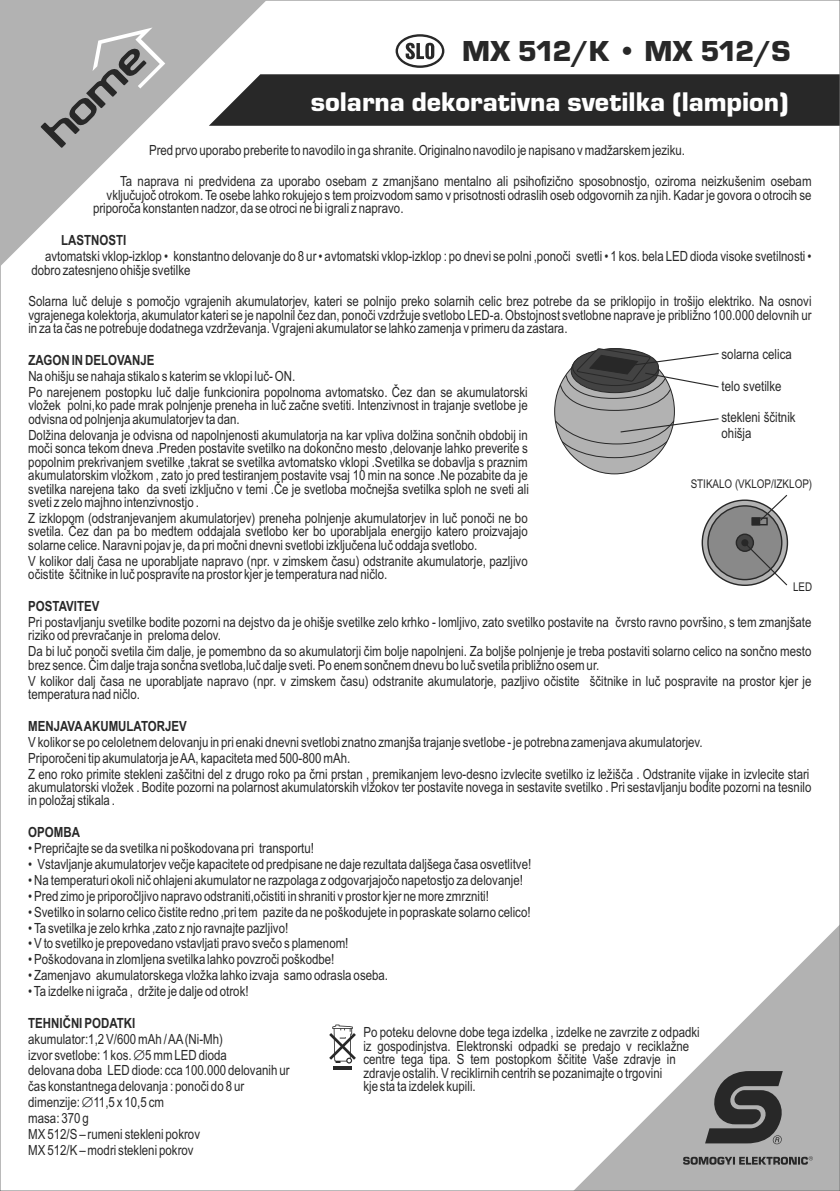
<style>
.page{position:relative;width:840px;height:1191px;background:#fff}
.page>*{position:absolute;margin:0;border:0;box-sizing:border-box;transform-origin:0 0}
.t1{font:30px "Eurostile TEE Blac";letter-spacing:-.055em;color:#282828}
.t2{font:28px "Eurostile TEE Blac";color:#fff}
.t3{font:14px/13.4px "Arial Narrow";color:#282828}
.t4{font:700 14px "Arial Narrow";color:#282828}
.t5{font:12px "Arial Narrow";color:#282828}
</style>
<div class="page">
<svg style="left:395px;top:34px;width:49px;height:34px"></svg>
<div style="left:283px;top:74px;width:554px;height:52px;background:#282828"></div>
<svg style="left:575px;top:927px;width:262px;height:262px"></svg>
<svg style="left:704px;top:1071px;width:79px;height:73px;background:#585858"></svg>
<svg style="left:682px;top:1156px;width:130px;height:8px"></svg>
<svg style="left:0;top:0;width:283px;height:283px"></svg>
<svg style="left:41px;top:28px;width:124px;height:156px"></svg>
<svg style="left:329px;top:1024px;width:27px;height:39px"></svg>
<svg style="left:333px;top:1066px;width:18px;height:3px"></svg>
<div style="left:554px;top:348px;width:120px;height:126px;background:#b2b2b2;border:1px solid #282828;border-radius:50%"></div>
<svg style="left:701px;top:499px;width:86px;height:87px"></svg>
<div style="left:706px;top:505px;width:76px;height:75px;background:#898989;border:1px solid #282828;border-radius:50%"></div>
<svg style="left:735px;top:533px;width:18px;height:19px"></svg>
<div style="left:740px;top:539px;width:8px;height:7px;background:#282828;border:1px solid #282828;border-radius:50%"></div>
<svg style="left:750px;top:494px;width:38px;height:32px"></svg>
<svg style="left:744px;top:542px;width:44px;height:44px"></svg>
<svg style="left:554px;top:348px;width:165px;height:110px"></svg>
<h1 class="t1" style="left:462px;top:38px;width:330px">MX 512/K • MX 512/S</h1>
<h2 class="t2" style="left:310px;top:90px;width:479px">solarna dekorativna svetilka (lampion)</h2>
<p class="t3" style="left:149px;top:144px;width:537px">Pred prvo uporabo preberite to navodilo in ga shranite. Originalno navodilo je napisano v madžarskem jeziku.</p>
<p class="t3" style="left:120px;top:176px;width:692px">Ta naprava ni predvidena za uporabo osebam z zmanjšano mentalno ali psihofizično sposobnostjo, oziroma neizkušenim osebam</p>
<p class="t3" style="left:106px;top:189px;width:706px">vključujoč otrokom. Te osebe lahko rokujejo s tem proizvodom samo v prisotnosti odraslih oseb odgovornih za njih. Kadar je govora o otrocih se</p>
<p class="t3" style="left:93px;top:203px;width:312px">priporoča konstanten nadzor, da se otroci ne bi igrali z napravo.</p>
<p class="t4" style="left:61px;top:235px;width:67px">LASTNOSTI</p>
<p class="t3" style="left:31px;top:251px;width:781px;text-indent:14px">avtomatski vklop-izklop • konstantno delovanje do 8 ur • avtomatski vklop-izklop : po dnevi se polni ,ponoči svetli • 1 kos. bela LED dioda visoke svetilnosti • dobro zatesnjeno ohišje svetilke</p>
<p class="t3" style="left:28px;top:296px;width:784px;text-align:justify">Solarna luč deluje s pomočjo vgrajenih akumulatorjev, kateri se polnijo preko solarnih celic brez potrebe da se priklopijo in trošijo elektriko. Na osnovi vgrajenega kolektorja, akumulator kateri se je napolnil čez dan, ponoči vzdržuje svetlobo LED-a. Obstojnost svetlobne naprave je približno 100.000 delovnih ur in za ta čas ne potrebuje dodatnega vzdrževanja. Vgrajeni akumulator se lahko zamenja v primeru da zastara.</p>
<p class="t4" style="left:28px;top:355px;width:128px">ZAGON IN DELOVANJE</p>
<p class="t3" style="left:28px;top:369px;width:500px;line-height:15.8px">Na ohišju se nahaja stikalo s katerim se vklopi luč- ON.<br>Po narejenem postopku luč dalje funkcionira popolnoma avtomatsko. Čez dan se akumulatorski</p>
<p class="t3" style="left:28px;top:400px;width:500px">vložek polni,ko pade mrak polnjenje preneha in luč začne svetiti. Intenzivnost in trajanje svetlobe je odvisna od polnjenja akumulatorjev ta dan.</p>
<p class="t3" style="left:28px;top:429px;width:502px;text-align:justify">Dolžina delovanja je odvisna od napolnjenosti akumulatorja na kar vpliva dolžina sončnih obdobij in moči sonca tekom dneva .Preden postavite svetilko na dokončno mesto ,delovanje lahko preverite s popolnim prekrivanjem svetilke ,takrat se svetilka avtomatsko vklopi .Svetilka se dobavlja s praznim akumulatorskim vložkom , zato jo pred testiranjem postavite vsaj 10 min na sonce .Ne pozabite da je svetilka narejena tako da sveti izključno v temi .Če je svetloba močnejša svetilka sploh ne sveti ali sveti z zelo majhno intenzivnostjo .</p>
<p class="t3" style="left:28px;top:512px;width:500px;text-align:justify">Z izklopom (odstranjevanjem akumulatorjev) preneha polnjenje akumulatorjev in luč ponoči ne bo svetila. Čez dan pa bo medtem oddajala svetlobo ker bo uporabljala energijo katero proizvajajo solarne celice. Naravni pojav je, da pri močni dnevni svetlobi izključena luč oddaja svetlobo.</p>
<p class="t3" style="left:28px;top:555px;width:500px">V kolikor dalj časa ne uporabljate napravo (npr. v zimskem času) odstranite akumulatorje, pazljivo očistite ščitnike in luč pospravite na prostor kjer je temperatura nad ničlo.</p>
<p class="t4" style="left:28px;top:601px;width:73px">POSTAVITEV</p>
<p class="t3" style="left:28px;top:616px;width:784px">Pri postavljanju svetilke bodite pozorni na dejstvo da je ohišje svetilke zelo krhko - lomljivo, zato svetilko postavite na čvrsto ravno površino, s tem zmanjšate riziko od prevračanje in preloma delov.</p>
<p class="t3" style="left:28px;top:646px;width:784px">Da bi luč ponoči svetila čim dalje, je pomembno da so akumulatorji čim bolje napolnjeni. Za boljše polnjenje je treba postaviti solarno celico na sončno mesto brez sence. Čim dalje traja sončna svetloba,luč dalje sveti. Po enem sončnem dnevu bo luč svetila približno osem ur.</p>
<p class="t3" style="left:28px;top:675px;width:784px">V kolikor dalj časa ne uporabljate napravo (npr. v zimskem času) odstranite akumulatorje, pazljivo očistite ščitnike in luč pospravite na prostor kjer je temperatura nad ničlo.</p>
<p class="t4" style="left:28px;top:721px;width:160px">MENJAVAAKUMULATORJEV</p>
<p class="t3" style="left:28px;top:735px;width:782px;line-height:15.8px">V kolikor se po celoletnem delovanju in pri enaki dnevni svetlobi znatno zmanjša trajanje svetlobe - je potrebna zamenjava akumulatorjev.<br>Priporočeni tip akumulatorja je AA, kapaciteta med 500-800 mAh.<br>Z eno roko primite stekleni zaščitni del z drugo roko pa črni prstan , premikanjem levo-desno izvlecite svetilko iz ležišča . Odstranite vijake in izvlecite stari</p>
<p class="t3" style="left:28px;top:781px;width:784px">akumulatorski vložek . Bodite pozorni na polarnost akumulatorskih vlžokov ter postavite novega in sestavite svetilko . Pri sestavljanju bodite pozorni na tesnilo in položaj stikala .</p>
<p class="t4" style="left:28px;top:827px;width:53px">OPOMBA</p>
<p class="t3" style="left:28px;top:843px;width:287px">• Prepričajte se da svetilka ni poškodovana pri transportu!</p>
<p class="t3" style="left:28px;top:858px;width:504px">• Vstavljanje akumulatorjev večje kapacitete od predpisane ne daje rezultata daljšega časa osvetlitve!</p>
<p class="t3" style="left:28px;top:874px;width:496px">• Na temperaturi okoli nič ohlajeni akumulator ne razpolaga z odgovarjajočo napetostjo za delovanje!</p>
<p class="t3" style="left:28px;top:890px;width:462px">• Pred zimo je priporočljivo napravo odstraniti,očistiti in shraniti v prostor kjer ne more zmrzniti!</p>
<p class="t3" style="left:28px;top:906px;width:503px">• Svetilko in solarno celico čistite redno ,pri tem pazite da ne poškodujete in popraskate solarno celico!</p>
<p class="t3" style="left:28px;top:922px;width:261px">• Ta svetilka je zelo krhka ,zato z njo ravnajte pazljivo!</p>
<p class="t3" style="left:28px;top:938px;width:321px">• V to svetilko je prepovedano vstavljati pravo svečo s plamenom!</p>
<p class="t3" style="left:28px;top:954px;width:307px">• Poškodovana in zlomljena svetilka lahko povzroči poškodbe!</p>
<p class="t3" style="left:28px;top:969px;width:361px">• Zamenjavo akumulatorskega vložka lahko izvaja samo odrasla oseba.</p>
<p class="t3" style="left:28px;top:985px;width:222px">• Ta izdelke ni igrača , držite je dalje od otrok!</p>
<p class="t4" style="left:28px;top:1017px;width:108px">TEHNIČNI PODATKI</p>
<p class="t3" style="left:28px;top:1032px;width:263px;line-height:15.8px">akumulator:1,2 V/600 mAh / AA(Ni-Mh)<br>izvor svetlobe: 1 kos. 5 mm LED dioda<br>delovana doba LED diode: cca 100.000 delovanih ur čas konstantnega delovanja : ponoči do 8 ur dimenzije: 11,5 x 10,5 cm<br>masa: 370 g<br>MX 512/S – rumeni stekleni pokrov<br>MX 512/K – modri stekleni pokrov</p>
<p class="t3" style="left:363px;top:1027px;width:338px">Po poteku delovne dobe tega izdelka , izdelke ne zavrzite z odpadki iz gospodinjstva. Elektronski odpadki se predajo v reciklažne centre tega tipa. S tem postopkom ščitite Vaše zdravje in zdravje ostalih. V reciklirnih centrih se pozanimajte o trgovini<br>kje sta ta izdelek kupili.</p>
<p class="t3" style="left:721px;top:348px;width:72px">solarna celica</p>
<p class="t3" style="left:721px;top:380px;width:61px">telo svetilke</p>
<p class="t3" style="left:721px;top:411px;width:76px;line-height:15.8px">stekleni ščitnik ohišja</p>
<p class="t5" style="left:690px;top:480px;width:123px">STIKALO (VKLOP/IZKLOP)</p>
<p class="t5" style="left:792px;top:582px;width:21px">LED</p>
</div>
